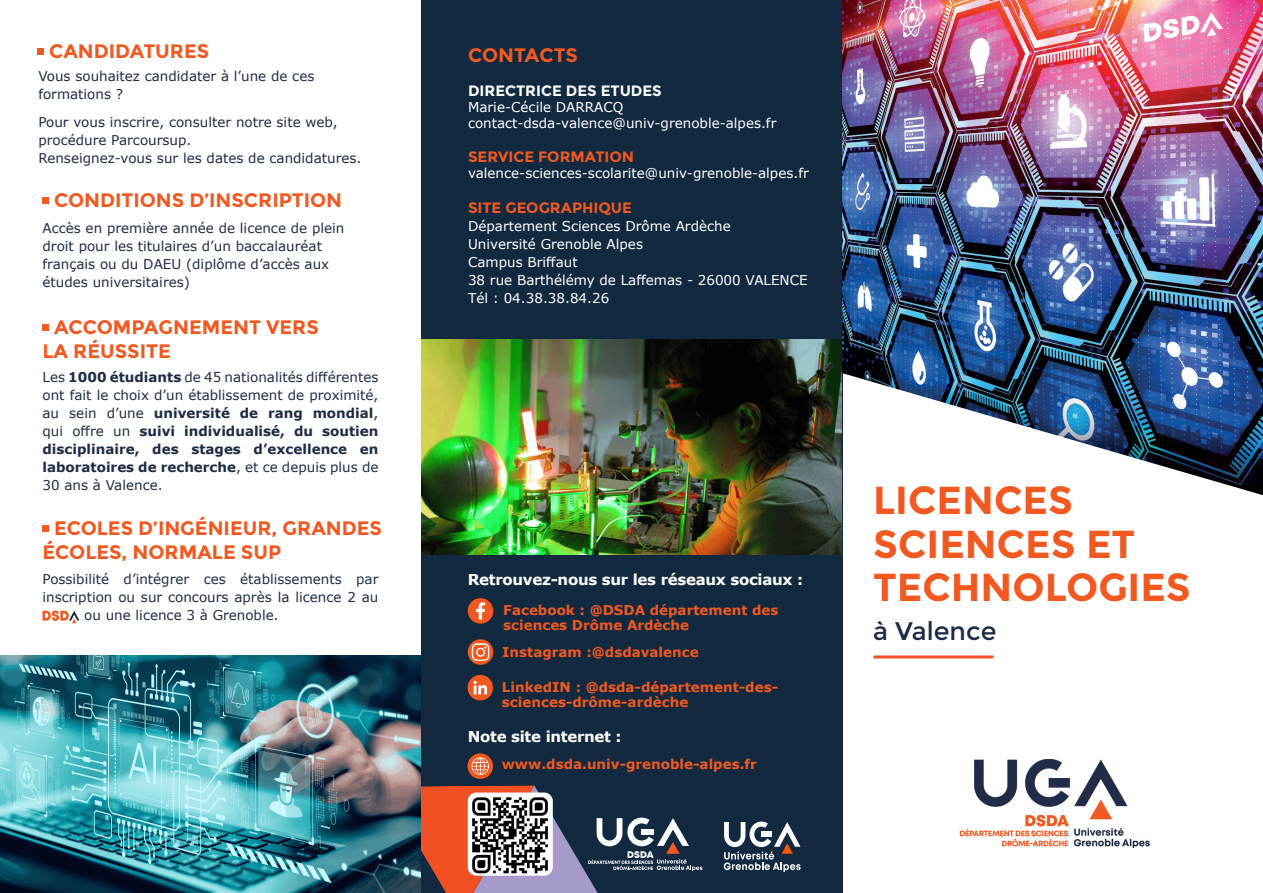
<style>
.page{position:relative;width:1263px;height:893px;background:#fff}
.page>*{position:absolute;margin:0;border:0;box-sizing:border-box;transform-origin:0 0}
.t1{font:700 39px/43.5px "Montserrat";color:#f15921}
.t2{font:25.5px "Montserrat";color:#1f2b46}
.t3{font:700 19.5px/24px "Montserrat";color:#f15921}
.t4{font:700 15px "Verdana";letter-spacing:-.02em;color:#fff}
.t5{font:700 15px "Montserrat";color:#f15921}
.t6{font:700 15px "Montserrat";color:#fff}
.t7{font:13.5px/18px "Verdana";color:#1f2b46}
.t8{font:13.5px/18px "Verdana";color:#fff}
.t9{font:700 13.5px/15px "Verdana";color:#f15921}
.s1{font-weight:700}
</style>
<div class="page">
<div style="left:421px;top:0;width:421px;height:893px;background:#132940"></div>
<svg style="left:724px;top:821px;width:76px;height:51px"></svg>
<svg style="left:38px;top:48px;width:6px;height:6px"></svg>
<svg style="left:43px;top:197px;width:6px;height:6px"></svg>
<svg style="left:43px;top:610px;width:36px;height:13px"></svg>
<svg style="left:43px;top:525px;width:6px;height:6px"></svg>
<svg style="left:43px;top:324px;width:6px;height:6px"></svg>
<img style="left:959px;top:759px;width:191px;height:89px">
<img style="left:421px;top:340px;width:421px;height:214px">
<img style="left:842px;top:0;width:421px;height:495px">
<hr style="left:873px;top:655px;width:120px;height:3px;background:#f15122">
<div style="left:468px;top:639px;width:25px;height:26px;background:#f15921;border-radius:50%"></div>
<div style="left:468px;top:598px;width:25px;height:26px;background:#f15921;border-radius:50%"></div>
<svg style="left:476px;top:602px;width:9px;height:18px"></svg>
<svg style="left:421px;top:643px;width:281px;height:250px"></svg>
<img style="left:468px;top:792px;width:85px;height:84px">
<img style="left:0;top:655px;width:421px;height:238px">
<h3 class="t3" style="left:49px;top:39px;width:162px">CANDIDATURES</h3>
<h3 class="t3" style="left:468px;top:43px;width:111px">CONTACTS</h3>
<p class="t7" style="left:38px;top:67px;width:278px">Vous souhaitez candidater à l’une de ces formations ?</p>
<p class="t7" style="left:38px;top:113px;width:325px">Pour vous inscrire, consulter notre site web, procédure Parcoursup.<br>Renseignez-vous sur les dates de candidatures.</p>
<h3 class="t3" style="left:54px;top:188px;width:290px">CONDITIONS D’INSCRIPTION</h3>
<p class="t7" style="left:43px;top:219px;width:303px">Accès en première année de licence de plein droit pour les titulaires d’un baccalauréat français ou du DAEU (diplôme d’accès aux études universitaires)</p>
<h3 class="t3" style="left:43px;top:315px;width:278px;text-indent:12px">ACCOMPAGNEMENT VERS<br>LA RÉUSSITE</h3>
<p class="t7" style="left:43px;top:368px;width:337px;text-align:justify">Les <span class="s1">1000 étudiants</span> de 45 nationalités différentes ont fait le choix d’un établissement de proximité, au sein d’une <span class="s1">université de rang mondial</span>, qui offre un <span class="s1">suivi individualisé, du soutien disciplinaire, des stages d’excellence en laboratoires de recherche</span>, et ce depuis plus de 30 ans à Valence.</p>
<h3 class="t3" style="left:43px;top:516px;width:341px;text-indent:12px">ECOLES D’INGÉNIEUR, GRANDES<br>ÉCOLES, NORMALE SUP</h3>
<p class="t7" style="left:43px;top:570px;width:337px">Possibilité d’intégrer ces établissements par</p>
<p class="t7" style="left:43px;top:588px;width:337px">inscription ou sur concours après la licence 2 au</p>
<p class="t7" style="left:84px;top:606px;width:196px">ou une licence 3 à Grenoble.</p>
<p class="t6" style="left:468px;top:81px;width:195px">DIRECTRICE DES ETUDES</p>
<p class="t8" style="left:468px;top:99px;width:310px;line-height:16.2px">Marie-Cécile DARRACQ contact-dsda-valence@univ-grenoble-alpes.fr</p>
<p class="t5" style="left:468px;top:148px;width:167px">SERVICE FORMATION</p>
<p class="t8" style="left:468px;top:164px;width:342px">valence-sciences-scolarite@univ-grenoble-alpes.fr</p>
<p class="t5" style="left:468px;top:198px;width:165px">SITE GEOGRAPHIQUE</p>
<p class="t8" style="left:468px;top:217px;width:341px">Département Sciences Drôme Ardèche<br>Université Grenoble Alpes<br>Campus Briffaut<br>38 rue Barthélémy de Laffemas - 26000 VALENCE<br>Tél : 04.38.38.84.26</p>
<p class="t4" style="left:468px;top:569px;width:337px">Retrouvez-nous sur les réseaux sociaux :</p>
<p class="t9" style="left:503px;top:602px;width:277px">Facebook : @DSDA département des sciences Drôme Ardèche</p>
<p class="t9" style="left:502px;top:644px;width:198px">Instagram :@dsdavalence</p>
<p class="t9" style="left:502px;top:679px;width:278px">LinkedIN : @dsda-département-des&shy;sciences-drôme-ardèche</p>
<p class="t4" style="left:468px;top:726px;width:155px">Note site internet :</p>
<p class="t9" style="left:502px;top:757px;width:257px">www.dsda.univ-grenoble-alpes.fr</p>
<h1 class="t1" style="left:873px;top:479px;width:319px">LICENCES<br>SCIENCES ET<br>TECHNOLOGIES</h1>
<h2 class="t2" style="left:873px;top:616px;width:125px">à Valence</h2>
</div>
